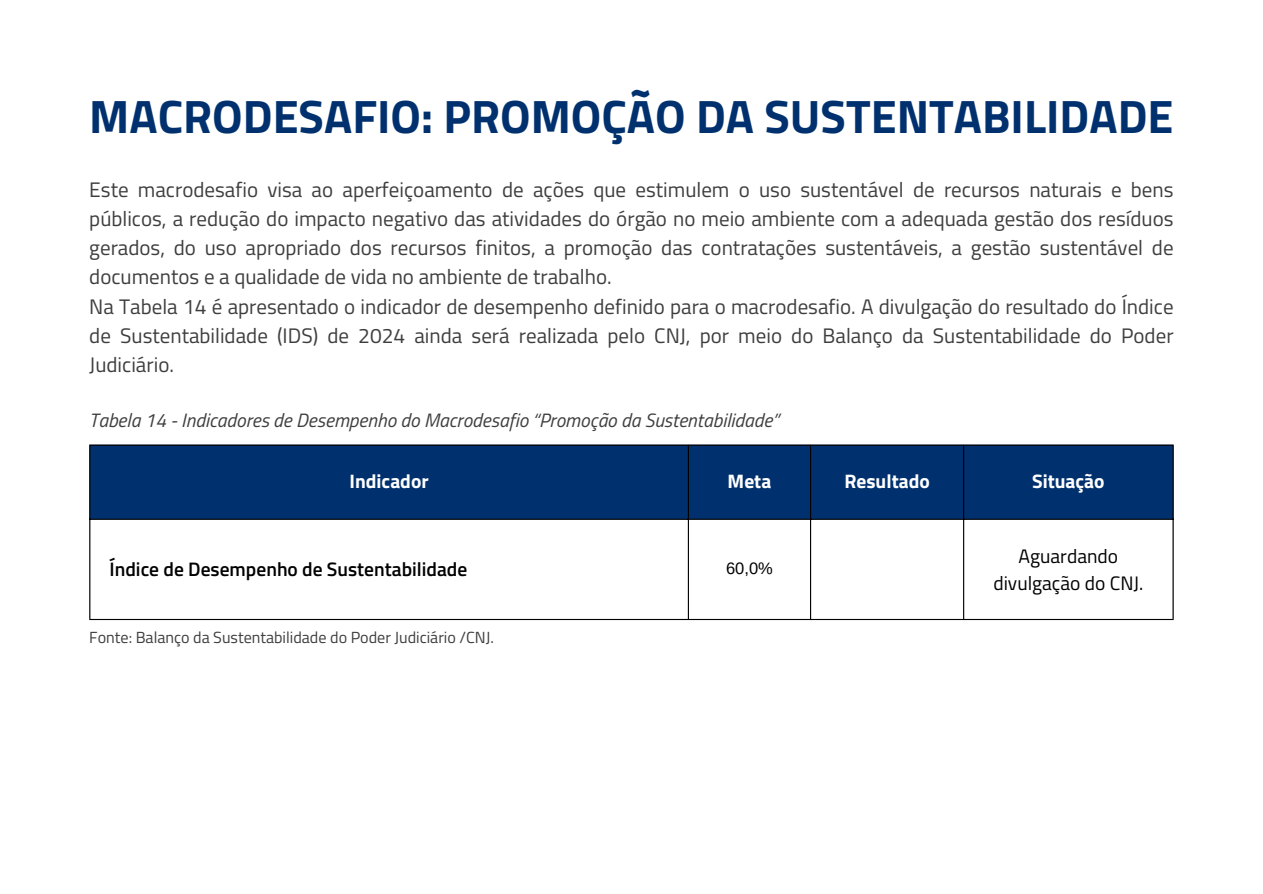
<style>
.page{position:relative;width:1263px;height:894px;background:#fff}
.page>*{position:absolute;margin:0;border:0;box-sizing:border-box;transform-origin:0 0}
.t1{font:700 46.8px "Titillium Web";color:#00316e}
.t2{font:21px/29.2px "Titillium Web";color:#3f3e3e}
.t3{font:600 19.5px "Titillium Web";color:#000}
.t4{font:700 19.5px "Titillium Web";color:#fff}
.t5{font:19.5px/27px "Titillium Web";color:#000;text-align:center}
.t6{font:italic 19.35px "Titillium Web";color:#3f3e3e}
.t7{font:16.5px "Arimo";color:#000}
.t8{font:16.05px "Titillium Web";color:#3f3e3e}
</style>
<div class="page">
<div style="left:90px;top:445px;width:1082px;height:73px;background:#00316e"></div>
<svg style="left:90px;top:519px;width:1082px;height:99px"></svg>
<hr style="left:89px;top:445px;width:1px;height:173px;background:#000">
<hr style="left:688px;top:445px;width:1px;height:173px;background:#000">
<hr style="left:810px;top:445px;width:1px;height:173px;background:#000">
<hr style="left:963px;top:445px;width:1px;height:173px;background:#000">
<hr style="left:1172px;top:445px;width:2px;height:173px;background:#000">
<hr style="left:89px;top:444px;width:1085px;height:1px;background:#000">
<hr style="left:89px;top:518px;width:1085px;height:1px;background:#000">
<hr style="left:89px;top:618px;width:1085px;height:2px;background:#000">
<h1 class="t1" style="left:89px;top:80px;width:1086px">MACRODESAFIO: PROMOÇÃO DA SUSTENTABILIDADE</h1>
<h2 class="t2" style="left:89px;top:174px;width:1086px">Este macrodesafio visa ao aperfeiçoamento de ações que estimulem o uso sustentável de recursos naturais e bens públicos, a redução do impacto negativo das atividades do órgão no meio ambiente com a adequada gestão dos resíduos gerados, do uso apropriado dos recursos finitos, a promoção das contratações sustentáveis, a gestão sustentável de documentos e a qualidade de vida no ambiente de trabalho.<br>Na Tabela 14 é apresentado o indicador de desempenho definido para o macrodesafio. A divulgação do resultado do Índice de Sustentabilidade (IDS) de 2024 ainda será realizada pelo CNJ, por meio do Balanço da Sustentabilidade do Poder Judiciário.</h2>
<h2 class="t6" style="left:89px;top:405px;width:691px">Tabela 14 - Indicadores de Desempenho do Macrodesafio “Promoção da Sustentabilidade”</h2>
<p class="t4" style="left:350px;top:466px;width:81px">Indicador</p>
<p class="t4" style="left:728px;top:466px;width:45px">Meta</p>
<p class="t4" style="left:844px;top:466px;width:87px">Resultado</p>
<p class="t4" style="left:1032px;top:466px;width:74px">Situação</p>
<p class="t3" style="left:110px;top:554px;width:359px">Índice de Desempenho de Sustentabilidade</p>
<p class="t7" style="left:726px;top:558px;width:48px">60,0%</p>
<p class="t8" style="left:89px;top:624px;width:406px">Fonte: Balanço da Sustentabilidade do Poder Judiciário /CNJ.</p>
<p class="t5" style="left:993px;top:541px;width:151px">Aguardando divulgação do CNJ.</p>
</div>
